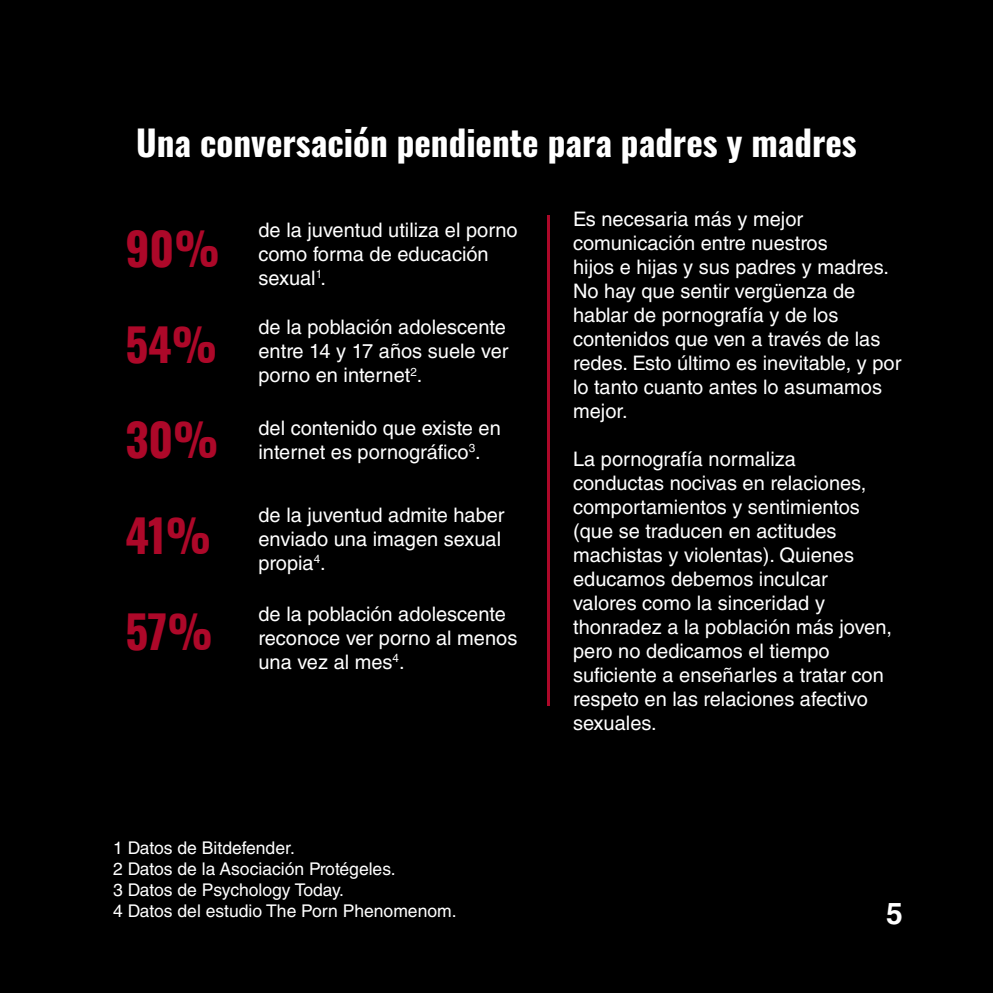
<style>
.page{position:relative;width:993px;height:993px;background:#fff}
.page>*{position:absolute;margin:0;border:0;box-sizing:border-box;transform-origin:0 0}
.t1{font:700 45px "Oswald";color:#ad0829}
.t2{font:700 35px "Oswald";color:#fff}
.t3{font:700 30px "Helvetica LT Std";color:#fff}
.t4{font:20px/24px "Helvetica LT Std";color:#fff}
.t5{font:17.5px "Helvetica LT Std";color:#fff}
</style>
<div class="page">
<div style="left:0;top:0;width:992px;height:992px;background:#000"></div>
<hr style="left:547px;top:215px;width:2px;height:490px;background:#ad0829">
<p class="t2" style="left:136px;top:124px;width:721px">Una conversación pendiente para padres y madres</p>
<p class="t1" style="left:125px;top:225px;width:96px">90%</p>
<p class="t1" style="left:125px;top:321px;width:93px">54%</p>
<p class="t1" style="left:125px;top:416px;width:95px">30%</p>
<p class="t1" style="left:125px;top:512px;width:87px">41%</p>
<p class="t1" style="left:125px;top:607px;width:89px">57%</p>
<p class="t4" style="left:258px;top:218px;width:261px">de la juventud utiliza el porno como forma de educación</p>
<p class="t4" style="left:258px;top:266px;width:69px">sexual<sup>1</sup>.</p>
<p class="t4" style="left:258px;top:315px;width:251px">de la población adolescente entre 14 y 17 años suele ver porno en internet<sup>2</sup>.</p>
<p class="t4" style="left:258px;top:415px;width:244px">del contenido que existe en</p>
<p class="t4" style="left:258px;top:439px;width:224px">internet es pornográfico<sup>3</sup>.</p>
<p class="t4" style="left:258px;top:502px;width:247px">de la juventud admite haber enviado una imagen sexual propia<sup>4</sup>.</p>
<p class="t4" style="left:258px;top:601px;width:260px">de la población adolescente reconoce ver porno al menos una vez al mes<sup>4</sup>.</p>
<p class="t5" style="left:113px;top:837px;width:183px">1 Datos de Bitdefender.</p>
<p class="t5" style="left:113px;top:858px;width:284px">2 Datos de la Asociación Protégeles.</p>
<p class="t5" style="left:113px;top:879px;width:232px">3 Datos de Psychology Today.</p>
<p class="t5" style="left:113px;top:900px;width:345px">4 Datos del estudio The Porn Phenomenom.</p>
<p class="t4" style="left:573px;top:206px;width:231px">Es necesaria más y mejor</p>
<p class="t4" style="left:573px;top:230px;width:256px">comunicación entre nuestros</p>
<p class="t4" style="left:573px;top:254px;width:317px">hijos e hijas y sus padres y madres.<br>No hay que sentir vergüenza de hablar de pornografía y de los</p>
<p class="t4" style="left:573px;top:326px;width:330px">contenidos que ven a través de las redes. Esto último es inevitable, y por lo tanto cuanto antes lo asumamos mejor.</p>
<p class="t4" style="left:573px;top:446px;width:224px">La pornografía normaliza</p>
<p class="t4" style="left:573px;top:470px;width:295px">conductas nocivas en relaciones, comportamientos y sentimientos (que se traducen en actitudes</p>
<p class="t4" style="left:573px;top:542px;width:282px">machistas y violentas). Quienes educamos debemos inculcar</p>
<p class="t4" style="left:573px;top:590px;width:253px">valores como la sinceridad y</p>
<p class="t4" style="left:573px;top:614px;width:320px">thonradez a la población más joven, pero no dedicamos el tiempo</p>
<p class="t4" style="left:573px;top:662px;width:312px">suficiente a enseñarles a tratar con respeto en las relaciones afectivo sexuales.</p>
<p class="t3" style="left:885px;top:895px;width:18px">5</p>
</div>
